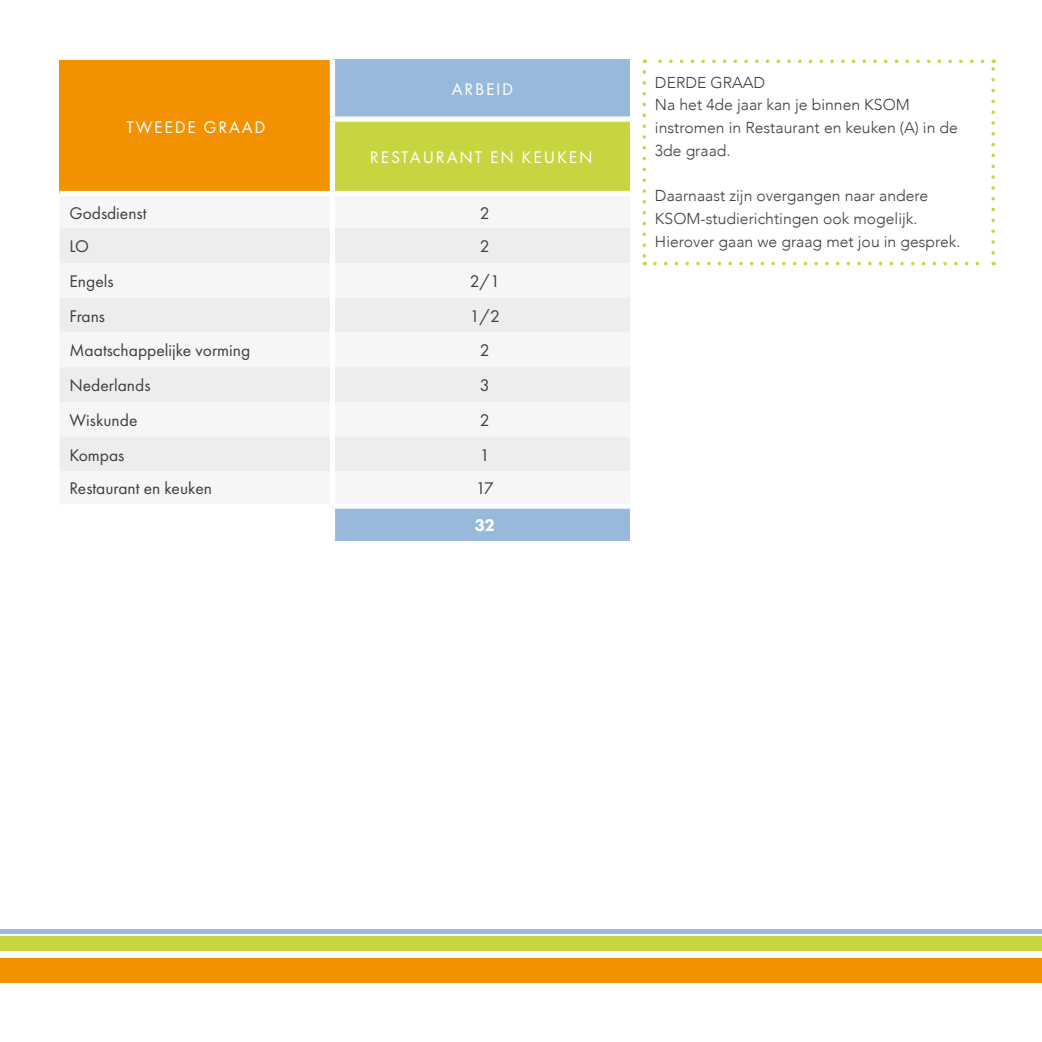
<style>
.page{position:relative;width:1042px;height:1042px;background:#fff}
.page>*{position:absolute;margin:0;border:0;box-sizing:border-box;transform-origin:0 0}
.t1{font:17.5px "Futura PT";color:#413e3b}
.t2{font:17.5px "Futura PT";letter-spacing:.1em;color:#fff}
.t3{font:800 17.5px "Futura PT";color:#fff}
.t4{font:300 15.75px/22.8px "Avenir";color:#413e3b}
</style>
<div class="page">
<div style="left:0;top:929px;width:1042px;height:5px;background:#99b9dc"></div>
<div style="left:0;top:936px;width:1042px;height:15px;background:#c8d541"></div>
<div style="left:0;top:957px;width:1042px;height:25px;background:#f39200"></div>
<div style="left:60px;top:60px;width:272px;height:133px;background:#f39200"></div>
<div style="left:332px;top:60px;width:298px;height:59px;background:#99b9dc"></div>
<div style="left:332px;top:119px;width:298px;height:74px;background:#c8d541"></div>
<svg style="left:60px;top:228px;width:570px;height:243px;fill:#ededed"></svg>
<div style="left:332px;top:506px;width:298px;height:35px;background:#99b9dc"></div>
<div style="left:330px;top:60px;width:5px;height:56px;background:#fff"></div>
<div style="left:330px;top:122px;width:5px;height:69px;background:#fff"></div>
<div style="left:60px;top:191px;width:272px;height:5px;background:#fff"></div>
<div style="left:330px;top:116px;width:300px;height:6px;background:#fff"></div>
<div style="left:332px;top:191px;width:298px;height:5px;background:#fff"></div>
<div style="left:330px;top:228px;width:5px;height:35px;background:#fff"></div>
<div style="left:330px;top:263px;width:5px;height:35px;background:#fff"></div>
<div style="left:330px;top:298px;width:5px;height:34px;background:#fff"></div>
<div style="left:330px;top:332px;width:5px;height:35px;background:#fff"></div>
<div style="left:330px;top:367px;width:5px;height:35px;background:#fff"></div>
<div style="left:330px;top:402px;width:5px;height:35px;background:#fff"></div>
<div style="left:330px;top:437px;width:5px;height:34px;background:#fff"></div>
<div style="left:330px;top:509px;width:5px;height:32px;background:#fff"></div>
<div style="left:332px;top:503px;width:298px;height:6px;background:#fff"></div>
<svg style="left:642px;top:72px;width:4px;height:193px"></svg>
<svg style="left:655px;top:262px;width:339px;height:3px"></svg>
<svg style="left:991px;top:60px;width:4px;height:193px"></svg>
<svg style="left:644px;top:60px;width:338px;height:3px"></svg>
<p class="t2" style="left:127px;top:117px;width:140px">TWEEDE GRAAD</p>
<p class="t2" style="left:452px;top:78px;width:63px">ARBEID</p>
<p class="t2" style="left:370px;top:147px;width:224px">RESTAURANT EN KEUKEN</p>
<p class="t1" style="left:69px;top:203px;width:79px">Godsdienst</p>
<p class="t1" style="left:480px;top:203px;width:11px">2</p>
<p class="t1" style="left:69px;top:236px;width:21px">LO</p>
<p class="t1" style="left:480px;top:236px;width:11px">2</p>
<p class="t1" style="left:69px;top:271px;width:46px">Engels</p>
<p class="t1" style="left:470px;top:271px;width:32px">2/1</p>
<p class="t1" style="left:69px;top:305px;width:37px">Frans</p>
<p class="t1" style="left:470px;top:305px;width:32px">1/2</p>
<p class="t1" style="left:69px;top:340px;width:182px">Maatschappelijke vorming</p>
<p class="t1" style="left:480px;top:340px;width:11px">2</p>
<p class="t1" style="left:69px;top:375px;width:83px">Nederlands</p>
<p class="t1" style="left:480px;top:375px;width:11px">3</p>
<p class="t1" style="left:69px;top:410px;width:69px">Wiskunde</p>
<p class="t1" style="left:480px;top:410px;width:11px">2</p>
<p class="t1" style="left:69px;top:444px;width:56px">Kompas</p>
<p class="t1" style="left:480px;top:444px;width:11px">1</p>
<p class="t1" style="left:69px;top:478px;width:144px">Restaurant en keuken</p>
<p class="t1" style="left:476px;top:478px;width:19px">17</p>
<p class="t3" style="left:475px;top:515px;width:22px">32</p>
<p class="t4" style="left:655px;top:71px;width:304px">DERDE GRAAD<br>Na het 4de jaar kan je binnen KSOM instromen in Restaurant en keuken (A) in de<br>3de graad.</p>
<p class="t4" style="left:655px;top:185px;width:307px">Daarnaast zijn overgangen naar andere<br>KSOM-studierichtingen ook mogelijk.<br>Hierover gaan we graag met jou in gesprek.</p>
</div>
